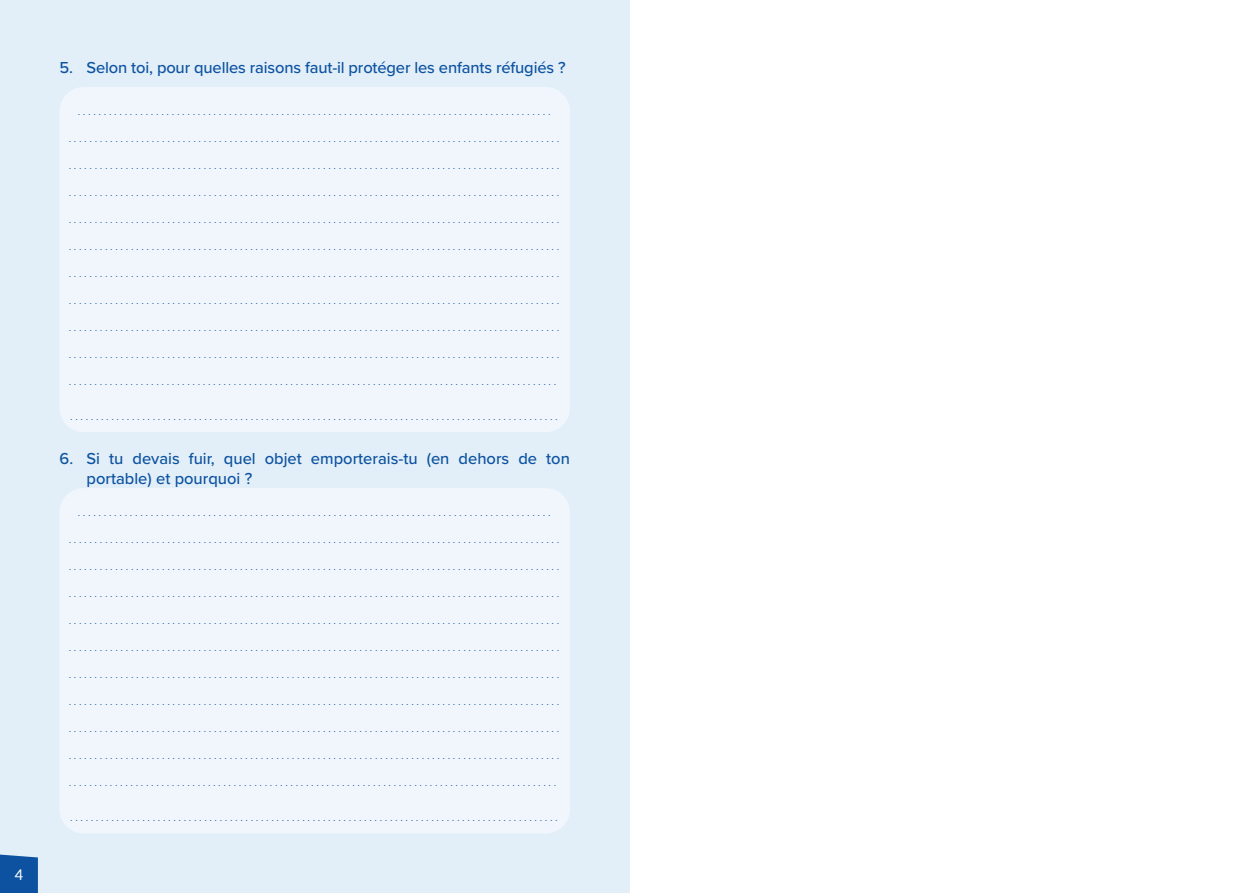
<style>
.page{position:relative;width:1259px;height:893px;background:#fff}
.page>*{position:absolute;margin:0;border:0;box-sizing:border-box;transform-origin:0 0}
.t1{font:100 16.8px/27px "Lato";color:#0d52a1;text-align:center}
.t2{font:500 16.5px/19.8px "Proxima Nova";color:#0d52a1}
.t3{font:14.7px "Lato";color:#fff}
</style>
<div class="page">
<div style="left:0;top:0;width:629px;height:893px;background:#e2eff8"></div>
<svg style="left:0;top:854px;width:38px;height:39px"></svg>
<div style="left:60px;top:87px;width:510px;height:345px;background:#f0f6fb;border-radius:24px"></div>
<div style="left:60px;top:488px;width:510px;height:345px;background:#f0f6fb;border-radius:24px"></div>
<p class="t3" style="left:15px;top:864px;width:10px">4</p>
<p class="t2" style="left:60px;top:57px;width:507px">5. Selon toi, pour quelles raisons faut-il protéger les enfants réfugiés ?</p>
<p class="t1" style="left:68px;top:95px;width:493px">........................................................................................... ............................................................................................... ............................................................................................... ............................................................................................... ............................................................................................... ............................................................................................... ............................................................................................... ............................................................................................... ............................................................................................... ............................................................................................... ...............................................................................................</p>
<p class="t1" style="left:70px;top:400px;width:490px">...............................................................................................</p>
<p class="t2" style="left:87px;top:448px;width:485px;text-indent:-27px">6. Si tu devais fuir, quel objet emporterais-tu (en dehors de ton portable) et pourquoi ?</p>
<p class="t1" style="left:68px;top:496px;width:493px">........................................................................................... ............................................................................................... ............................................................................................... ............................................................................................... ............................................................................................... ............................................................................................... ............................................................................................... ............................................................................................... ............................................................................................... ............................................................................................... ...............................................................................................</p>
<p class="t1" style="left:70px;top:801px;width:490px">...............................................................................................</p>
</div>
